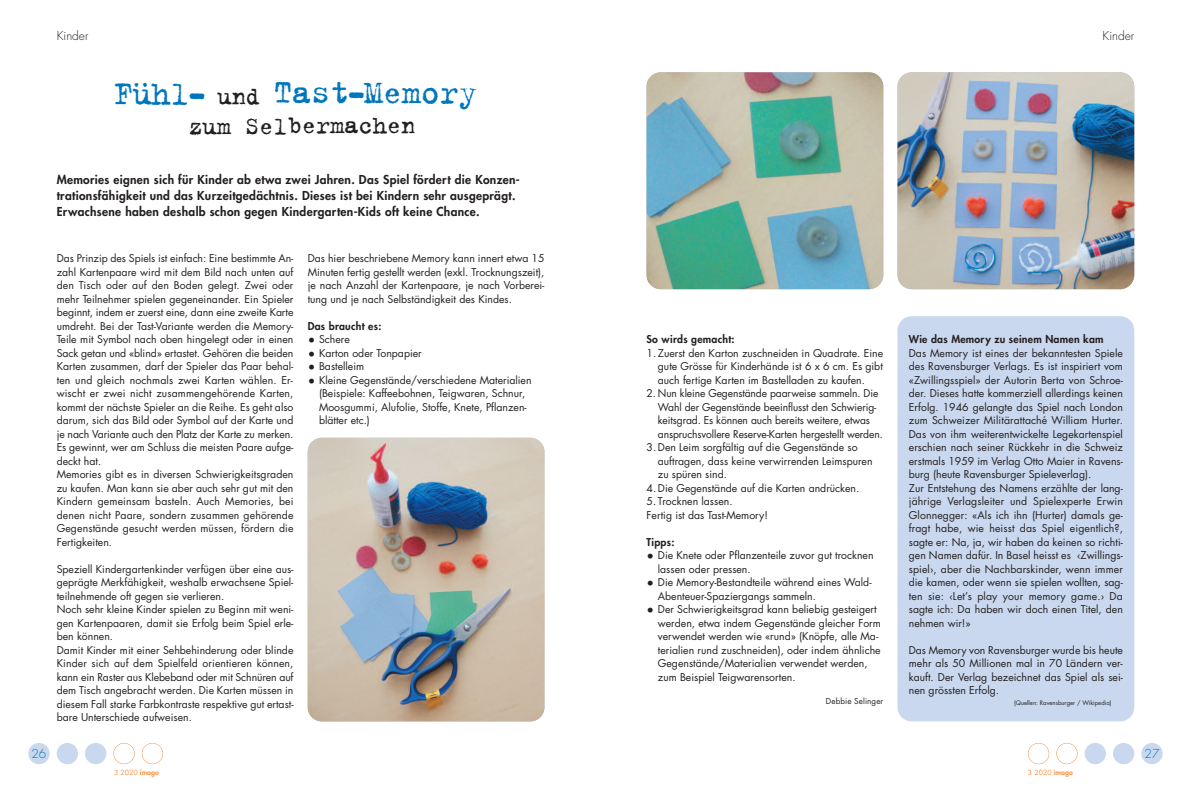
<style>
.page{position:relative;width:1191px;height:794px;background:#fff}
.page>*{position:absolute;margin:0;border:0;box-sizing:border-box;transform-origin:0 0}
.t1{font:36px "Trixie";letter-spacing:-.025em;color:#0076bc}
.t2{font:27px "Trixie";letter-spacing:-.025em;color:#231f20}
.t3{font:800 12px/16px "Futura";letter-spacing:.025em;color:#231f20}
.t4{font:300 12px "Futura";color:#231f20}
.t5{font:300 12px "Futura";color:#0076bc}
.t6{font:10.5px/13.5px "Futura";color:#231f20}
.t7{font:800 10.5px "Futura";letter-spacing:.025em;color:#231f20}
.t8{font:8px "Futura";letter-spacing:.015em;color:#231f20}
.t9{font:7px "Futura";color:#f79447}
.t10{font:6px "Futura";color:#231f20}
.s1{font-size:27px;color:#231f20}
.s2{font-weight:800}
.s3{font-size:13px}
</style>
<div class="page">
<div style="left:1141px;top:743px;width:21px;height:21px;background:#c9d8ee;border-radius:50%"></div>
<div style="left:1113px;top:743px;width:21px;height:21px;background:#c9d8ee;border-radius:50%"></div>
<div style="left:1084px;top:743px;width:22px;height:21px;background:#c9d8ee;border-radius:50%"></div>
<div style="left:1056px;top:743px;width:21px;height:21px;border:1px solid #f79447;border-radius:50%"></div>
<div style="left:1028px;top:743px;width:21px;height:21px;border:1px solid #f79447;border-radius:50%"></div>
<div style="left:28px;top:743px;width:22px;height:21px;background:#c9d8ee;border-radius:50%"></div>
<div style="left:57px;top:743px;width:21px;height:21px;background:#c9d8ee;border-radius:50%"></div>
<div style="left:85px;top:743px;width:21px;height:21px;background:#c9d8ee;border-radius:50%"></div>
<div style="left:113px;top:743px;width:22px;height:21px;border:1px solid #f79447;border-radius:50%"></div>
<div style="left:142px;top:743px;width:21px;height:21px;border:1px solid #f79447;border-radius:50%"></div>
<div style="left:897px;top:316px;width:237px;height:405px;background:#c9d8ee;border-radius:14px"></div>
<img style="left:308px;top:438px;width:236px;height:283px;border-radius:14px">
<img style="left:646px;top:72px;width:237px;height:217px;border-radius:14px">
<img style="left:897px;top:72px;width:237px;height:217px;border-radius:14px">
<p class="t4" style="left:57px;top:28px;width:33px">Kinder</p>
<p class="t4" style="left:1102px;top:28px;width:33px">Kinder</p>
<h1 class="t1" style="left:113px;top:72px;width:366px">Fühl- <span class="s1">und</span> Tast-Memory</h1>
<h2 class="t2" style="left:188px;top:110px;width:229px">zum Selbermachen</h2>
<p class="t3" style="left:57px;top:172px;width:464px">Memories eignen sich für Kinder ab etwa zwei Jahren. Das Spiel fördert die Konzen&shy;trationsfähigkeit und das Kurzeitgedächtnis. Dieses ist bei Kindern sehr ausgeprägt.<br>Erwachsene haben deshalb schon gegen Kindergarten-Kids oft keine Chance.</p>
<p class="t5" style="left:32px;top:745px;width:16px">26</p>
<p class="t6" style="left:57px;top:251px;width:238px">Das Prinzip des Spiels ist einfach: Eine bestimmte An&shy;zahl Kartenpaare wird mit dem Bild nach unten auf den Tisch oder auf den Boden gelegt. Zwei oder mehr Teilnehmer spielen gegeneinander. Ein Spieler beginnt, indem er zuerst eine, dann eine zweite Karte umdreht. Bei der Tast-Variante werden die Memory-Teile mit Symbol nach oben hingelegt oder in einen Sack getan und «blind» ertastet. Gehören die beiden Karten zusammen, darf der Spieler das Paar behal&shy;ten und gleich nochmals zwei Karten wählen. Er&shy;wischt er zwei nicht zusammengehörende Karten, kommt der nächste Spieler an die Reihe. Es geht also darum, sich das Bild oder Symbol auf der Karte und je nach Variante auch den Platz der Karte zu merken.<br>Es gewinnt, wer am Schluss die meisten Paare aufge&shy;deckt hat.<br>Memories gibt es in diversen Schwierigkeitsgraden zu kaufen. Man kann sie aber auch sehr gut mit den Kindern gemeinsam basteln. Auch Memories, bei denen nicht Paare, sondern zusammen gehörende Gegenstände gesucht werden müssen, fördern die Fertigkeiten.</p>
<p class="t6" style="left:57px;top:562px;width:238px">Speziell Kindergartenkinder verfügen über eine aus&shy;geprägte Merkfähigkeit, weshalb erwachsene Spiel&shy;teilnehmende oft gegen sie verlieren.<br>Noch sehr kleine Kinder spielen zu Beginn mit weni&shy;gen Kartenpaaren, damit sie Erfolg beim Spiel erle&shy;ben können.<br>Damit Kinder mit einer Sehbehinderung oder blinde Kinder sich auf dem Spielfeld orientieren können, kann ein Raster aus Klebeband oder mit Schnüren auf dem Tisch angebracht werden. Die Karten müssen in diesem Fall starke Farbkontraste respektive gut ertast&shy;bare Unterschiede aufweisen.</p>
<p class="t9" style="left:114px;top:768px;width:46px">3 2020 <span class="s2">imago</span></p>
<p class="t6" style="left:308px;top:251px;width:238px;text-align:justify">Das hier beschriebene Memory kann innert etwa 15<br>Minuten fertig gestellt werden (exkl. Trocknungszeit), je nach Anzahl der Kartenpaare, je nach Vorberei&shy;tung und je nach Selbständigkeit des Kindes.</p>
<p class="t7" style="left:308px;top:319px;width:75px">Das braucht es:</p>
<p class="t6" style="left:308px;top:332px;width:44px"><span class="s3">•</span> Schere</p>
<p class="t6" style="left:308px;top:346px;width:116px"><span class="s3">•</span> Karton oder Tonpapier</p>
<p class="t6" style="left:308px;top:359px;width:58px"><span class="s3">•</span> Bastelleim</p>
<p class="t6" style="left:319px;top:373px;width:214px;text-indent:-11px"><span class="s3">•</span> Kleine Gegenstände/verschiedene Materialien (Beispiele: Kaffeebohnen, Teigwaren, Schnur, Moosgummi, Alufolie, Stoffe, Knete, Pflanzen&shy;blätter etc.)</p>
<p class="t7" style="left:646px;top:332px;width:90px">So wirds gemacht:</p>
<p class="t6" style="left:658px;top:346px;width:227px;text-align:justify;text-indent:-11px">1. Zuerst den Karton zuschneiden in Quadrate. Eine gute Grösse für Kinderhände ist 6 x 6 cm. Es gibt auch fertige Karten im Bastelladen zu kaufen.</p>
<p class="t6" style="left:658px;top:386px;width:226px;text-indent:-11px">2. Nun kleine Gegenstände paarweise sammeln. Die Wahl der Gegenstände beeinflusst den Schwierig&shy;keitsgrad. Es können auch bereits weitere, etwas anspruchsvollere Reserve-Karten hergestellt werden.</p>
<p class="t6" style="left:658px;top:440px;width:216px;text-indent:-11px">3. Den Leim sorgfältig auf die Gegenstände so auftragen, dass keine verwirrenden Leimspuren zu spüren sind.</p>
<p class="t6" style="left:646px;top:481px;width:214px">4. Die Gegenstände auf die Karten andrücken.</p>
<p class="t6" style="left:646px;top:494px;width:123px">5. Trocknen lassen.<br>Fertig ist das Tast-Memory!</p>
<p class="t7" style="left:646px;top:535px;width:29px">Tipps:</p>
<p class="t6" style="left:658px;top:548px;width:217px;text-indent:-11px"><span class="s3">•</span> Die Knete oder Pflanzenteile zuvor gut trocknen lassen oder pressen.</p>
<p class="t6" style="left:658px;top:575px;width:215px;text-indent:-11px"><span class="s3">•</span> Die Memory-Bestandteile während eines Wald-<br>Abenteuer-Spaziergangs sammeln.</p>
<p class="t6" style="left:658px;top:602px;width:225px;text-indent:-11px"><span class="s3">•</span> Der Schwierigkeitsgrad kann beliebig gesteigert werden, etwa indem Gegenstände gleicher Form verwendet werden wie «rund» (Knöpfe, alle Ma&shy;terialien rund zuschneiden), oder indem ähnliche Gegenstände/Materialien verwendet werden, zum Beispiel Teigwarensorten.</p>
<p class="t8" style="left:826px;top:695px;width:59px">Debbie Selinger</p>
<p class="t7" style="left:909px;top:332px;width:196px">Wie das Memory zu seinem Namen kam</p>
<p class="t6" style="left:909px;top:346px;width:216px">Das Memory ist eines der bekanntesten Spiele des Ravensburger Verlags. Es ist inspiriert vom «Zwillingsspiel» der Autorin Berta von Schroe&shy;der. Dieses hatte kommerziell allerdings keinen Erfolg. 1946 gelangte das Spiel nach London zum Schweizer Militärattaché William Hurter.<br>Das von ihm weiterentwickelte Legekartenspiel erschien nach seiner Rückkehr in die Schweiz erstmals 1959 im Verlag Otto Maier in Ravens&shy;burg (heute Ravensburger Spieleverlag).<br>Zur Entstehung des Namens erzählte der lang&shy;jährige Verlagsleiter und Spielexperte Erwin Glonnegger: «Als ich ihn (Hurter) damals ge&shy;fragt habe, wie heisst das Spiel eigentlich?, sagte er: Na, ja, wir haben da keinen so richti&shy;gen Namen dafür. In Basel heisst es ‹Zwillings&shy;spiel›, aber die Nachbarskinder, wenn immer die kamen, oder wenn sie spielen wollten, sag&shy;ten sie: ‹Let’s play your memory game.› Da sagte ich: Da haben wir doch einen Titel, den nehmen wir!»</p>
<p class="t6" style="left:909px;top:643px;width:216px;text-align:justify">Das Memory von Ravensburger wurde bis heute mehr als 50 Millionen mal in 70 Ländern ver&shy;kauft. Der Verlag bezeichnet das Spiel als sei&shy;nen grössten Erfolg.</p>
<p class="t10" style="left:1014px;top:698px;width:99px">(Quellen: Ravensburger / Wikipedia)</p>
<p class="t9" style="left:1028px;top:768px;width:46px">3 2020 <span class="s2">imago</span></p>
<p class="t5" style="left:1144px;top:745px;width:16px">27</p>
</div>
